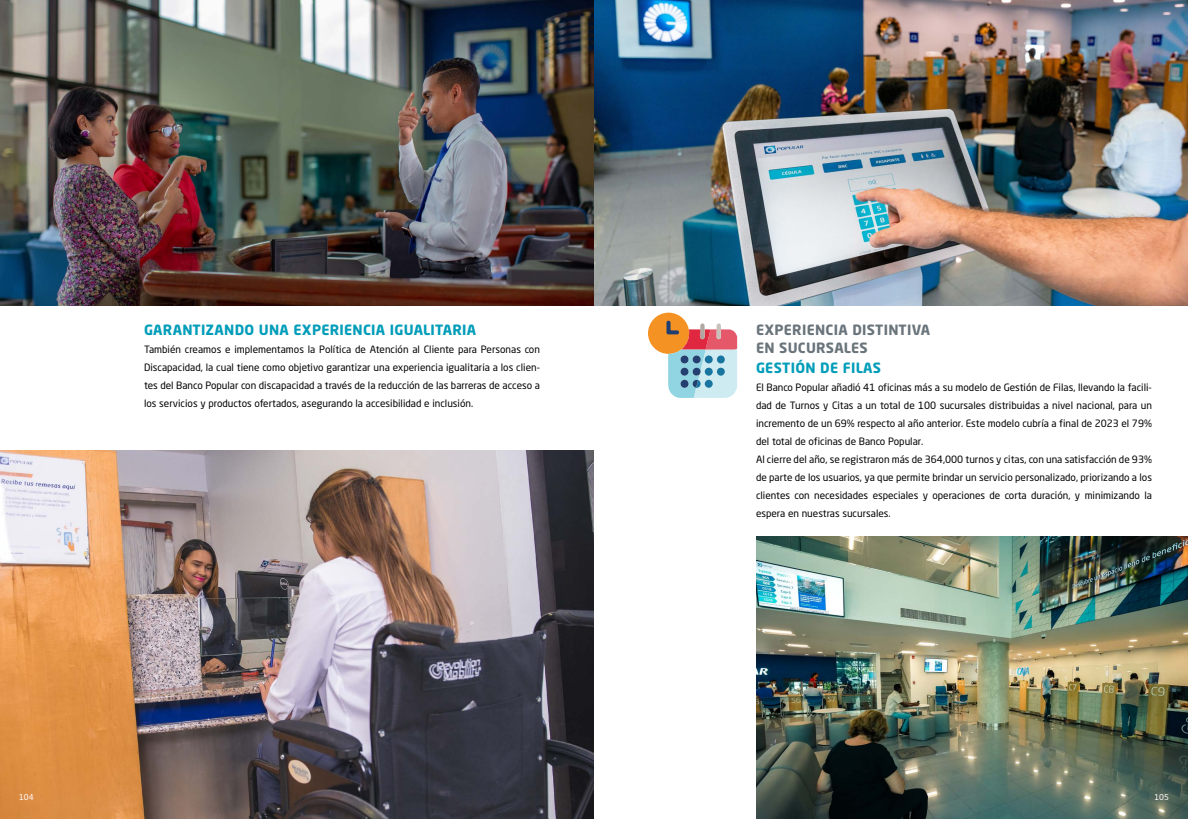
<style>
.page{position:relative;width:1188px;height:819px;background:#fff}
.page>*{position:absolute;margin:0;border:0;box-sizing:border-box;transform-origin:0 0}
.t1{font:700 14px "Neo Sans Std";letter-spacing:.02em;color:#009db9}
.t2{font:700 14px/18px "Neo Sans Std";letter-spacing:.02em;color:#6a747b}
.t3{font:10px/18px "Neo Sans Std";color:#000}
.t4{font:8px "Neo Sans Std";color:#fff}
</style>
<div class="page">
<img style="left:0;top:0;width:1188px;height:306px">
<img style="left:756px;top:537px;width:432px;height:282px">
<div style="left:648px;top:313px;width:41px;height:41px;background:#f49323;border-radius:50%"></div>
<svg style="left:666px;top:321px;width:71px;height:77px"></svg>
<img style="left:0;top:450px;width:594px;height:369px">
<h1 class="t1" style="left:144px;top:321px;width:334px">GARANTIZANDO UNA EXPERIENCIA IGUALITARIA</h1>
<p class="t3" style="left:144px;top:340px;width:398px;text-align:justify">También creamos e implementamos la Política de Atención al Cliente para Personas con Discapacidad, la cual tiene como objetivo garantizar una experiencia igualitaria a los clien&shy;tes del Banco Popular con discapacidad a través de la reducción de las barreras de acceso a los servicios y productos ofertados, asegurando la accesibilidad e inclusión.</p>
<h1 class="t2" style="left:756px;top:321px;width:176px">EXPERIENCIA DISTINTIVA<br>EN SUCURSALES</h1>
<h1 class="t1" style="left:756px;top:359px;width:127px">GESTIÓN DE FILAS</h1>
<p class="t3" style="left:756px;top:378px;width:398px">El Banco Popular añadió 41 oficinas más a su modelo de Gestión de Filas, llevando la facili&shy;dad de Turnos y Citas a un total de 100 sucursales distribuidas a nivel nacional, para un incremento de un 69% respecto al año anterior. Este modelo cubría a final de 2023 el 79% del total de oficinas de Banco Popular.<br>Al cierre del año, se registraron más de 364,000 turnos y citas, con una satisfacción de 93% de parte de los usuarios, ya que permite brindar un servicio personalizado, priorizando a los clientes con necesidades especiales y operaciones de corta duración, y minimizando la espera en nuestras sucursales.</p>
<p class="t4" style="left:19px;top:792px;width:16px">104</p>
<p class="t4" style="left:1154px;top:792px;width:16px">105</p>
</div>
